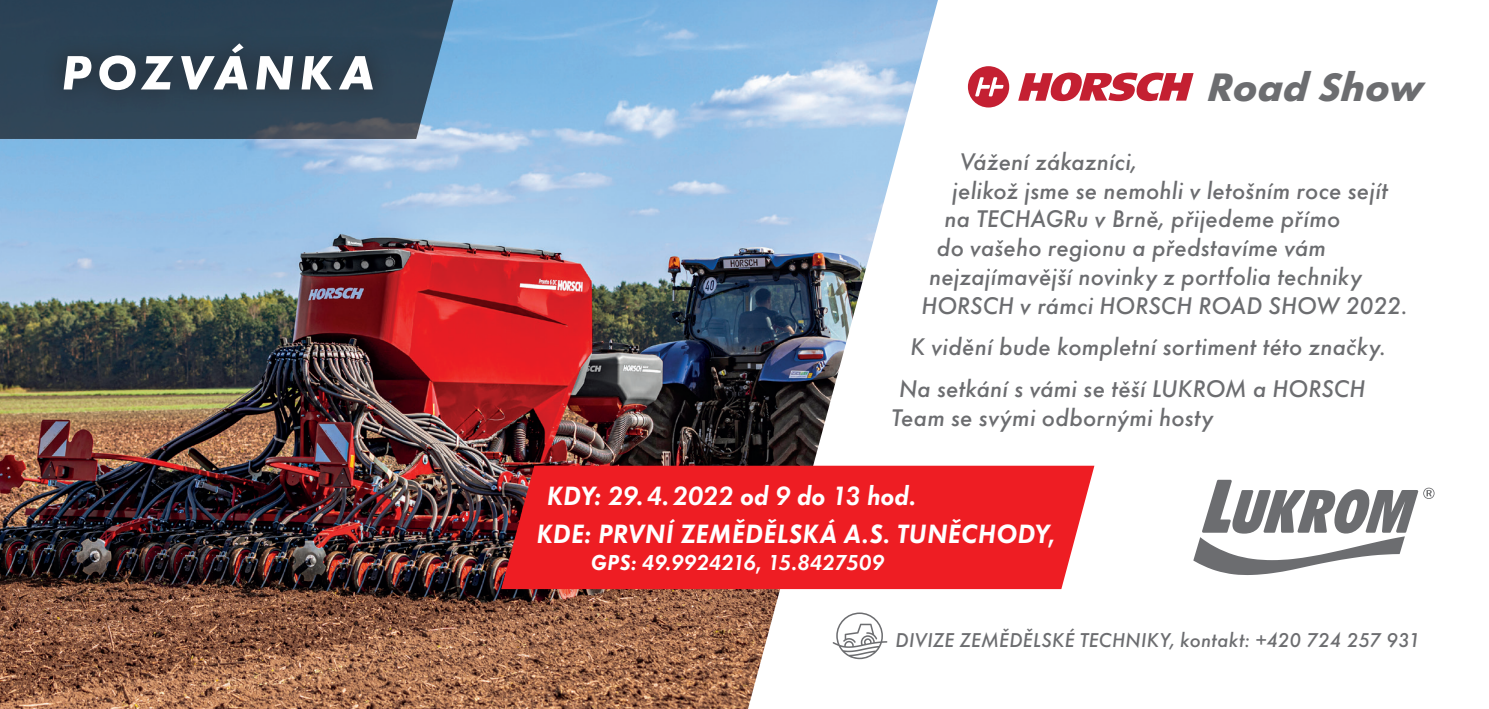
<style>
.page{position:relative;width:1489px;height:709px;background:#fff}
.page>*{position:absolute;margin:0;border:0;box-sizing:border-box;transform-origin:0 0}
.t1{font:50px "Futura TOT Bold Obli";letter-spacing:.105em;color:#fff}
.t2{font:italic 41.25px "Futura TOT Bold Obli";color:#6c6d70}
.t3{font:27.5px/38.8px "Futura TOT Demi Obli";letter-spacing:.005em;color:#fff}
.t4{font:25px/41.5px "Futura TOT Medi Obli";letter-spacing:.005em;color:#6c6d70}
.t5{font:22.5px "Futura TOT Demi Obli";letter-spacing:-.015em;color:#fff}
.t6{font:20.75px "Futura TOT Medi Obli";letter-spacing:.015em;color:#6c6d70}
</style>
<div class="page">
<img style="left:0;top:0;width:937px;height:709px">
<svg style="left:0;top:0;width:459px;height:139px;background:#395165"></svg>
<svg style="left:1018px;top:73px;width:175px;height:28px"></svg>
<svg style="left:967px;top:66px;width:42px;height:41px"></svg>
<div style="left:41px;top:24px;width:354px;height:90px;background:#2b4152"></div>
<svg style="left:1193px;top:480px;width:241px;height:95px"></svg>
<div style="left:501px;top:466px;width:593px;height:123px;background:#ee1d23"></div>
<svg style="left:832px;top:612px;width:55px;height:47px"></svg>
<h1 class="t1" style="left:62px;top:42px;width:314px">POZVÁNKA</h1>
<h2 class="t2" style="left:1205px;top:61px;width:225px">Road Show</h2>
<p class="t4" style="left:959px;top:141px;width:179px">Vážení zákazníci,</p>
<p class="t4" style="left:952px;top:169px;width:437px">jelikož jsme se nemohli v letošním roce sejít</p>
<p class="t4" style="left:944px;top:198px;width:397px">na TECHAGRu v Brně, přijedeme přímo</p>
<p class="t4" style="left:936px;top:227px;width:391px">do vašeho regionu a představíme vám</p>
<p class="t4" style="left:929px;top:256px;width:434px">nejzajímavější novinky z portfolia techniky</p>
<p class="t4" style="left:921px;top:284px;width:487px">HORSCH v rámci HORSCH ROAD SHOW 2022.</p>
<p class="t4" style="left:899px;top:326px;width:488px;text-indent:11px">K vidění bude kompletní sortiment této značky.<br>Na setkání s vámi se těší LUKROM a HORSCH</p>
<p class="t4" style="left:891px;top:396px;width:323px">Team se svými odbornými hosty</p>
<p class="t3" style="left:536px;top:476px;width:521px;text-indent:10px">KDY: 29.4.2022 od 9 do 13 hod.<br>KDE: PRVNÍ ZEMĚDĚLSKÁ A.S. TUNĚCHODY,</p>
<p class="t5" style="left:591px;top:549px;width:295px">GPS: 49.9924216, 15.8427509</p>
<p class="t6" style="left:895px;top:628px;width:526px">DIVIZE ZEMĚDĚLSKÉ TECHNIKY, kontakt: +420 724 257 931</p>
</div>
